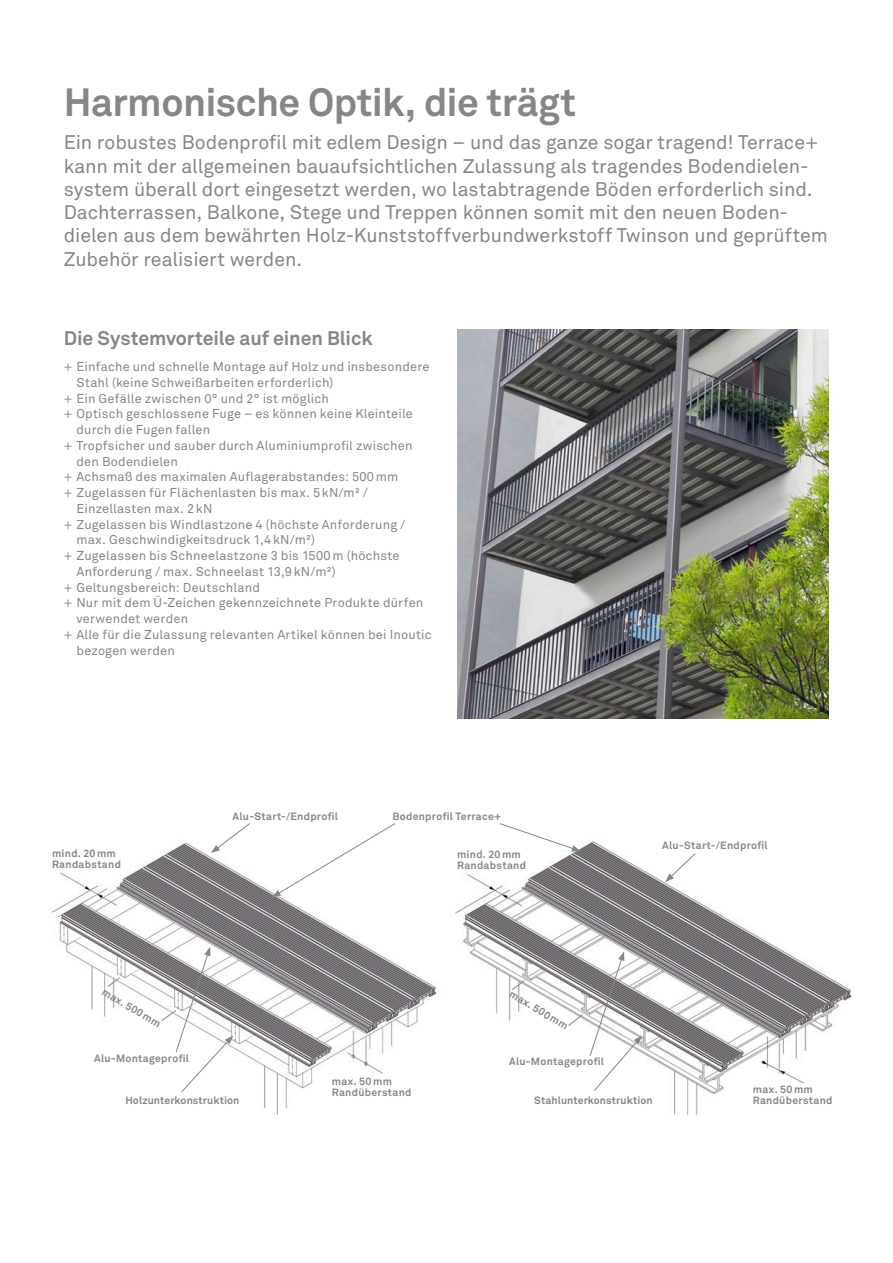
<style>
.page{position:relative;width:893px;height:1263px;background:#fff}
.page>*{position:absolute;margin:0;border:0;box-sizing:border-box;transform-origin:0 0}
.t1{font:700 39px "Akkurat Pro";letter-spacing:-.015em;color:#868686}
.t2{font:19.5px/23.2px "Akkurat Pro";color:#868686}
.t3{font:700 19.5px "Akkurat Pro";letter-spacing:-.005em;color:#868686}
.t4{font:12.75px "Akkurat Pro";letter-spacing:.015em;color:#868686}
.t5{font:700 10.5px/11.2px "Akkurat Pro";letter-spacing:.03em;color:#868686}
.t6{font:700 10.5px "Akkurat Pro";letter-spacing:.005em;color:#868686}
</style>
<div class="page">
<img style="left:457px;top:330px;width:371px;height:389px">
<img style="left:52px;top:841px;width:800px;height:273px">
<div style="left:753px;top:1083px;width:80px;height:21px;background:#fff"></div>
<svg style="left:211px;top:823px;width:39px;height:30px"></svg>
<svg style="left:589px;top:951px;width:53px;height:140px"></svg>
<svg style="left:272px;top:823px;width:123px;height:74px"></svg>
<svg style="left:665px;top:853px;width:31px;height:29px"></svg>
<svg style="left:500px;top:823px;width:81px;height:28px"></svg>
<svg style="left:107px;top:977px;width:13px;height:10px"></svg>
<svg style="left:161px;top:947px;width:72px;height:145px"></svg>
<svg style="left:512px;top:980px;width:13px;height:10px"></svg>
<svg style="left:568px;top:1014px;width:15px;height:12px"></svg>
<h1 class="t1" style="left:64px;top:78px;width:514px">Harmonische Optik, die trägt</h1>
<p class="t2" style="left:64px;top:132px;width:766px">Ein robustes Bodenprofil mit edlem Design – und das ganze sogar tragend! Terrace+ kann mit der allgemeinen bauaufsichtlichen Zulassung als tragendes Bodendielen&shy;system überall dort eingesetzt werden, wo lastabtragende Böden erforderlich sind.<br>Dachterrassen, Balkone, Stege und Treppen können somit mit den neuen Boden&shy;dielen aus dem bewährten Holz-Kunststoffverbundwerkstoff Twinson und geprüftem Zubehör realisiert werden.</p>
<h2 class="t3" style="left:64px;top:326px;width:310px">Die Systemvorteile auf einen Blick</h2>
<p class="t4" style="left:64px;top:359px;width:367px">+ Einfache und schnelle Montage auf Holz und insbesondere</p>
<p class="t4" style="left:77px;top:375px;width:258px">Stahl (keine Schweißarbeiten erforderlich)</p>
<p class="t4" style="left:64px;top:391px;width:267px">+ Ein Gefälle zwischen 0° und 2° ist möglich</p>
<p class="t4" style="left:64px;top:407px;width:351px">+ Optisch geschlossene Fuge – es können keine Kleinteile</p>
<p class="t4" style="left:77px;top:422px;width:135px">durch die Fugen fallen</p>
<p class="t4" style="left:64px;top:438px;width:350px">+ Tropfsicher und sauber durch Aluminiumprofil zwischen</p>
<p class="t4" style="left:77px;top:454px;width:103px">den Bodendielen</p>
<p class="t4" style="left:64px;top:470px;width:336px">+ Achsmaß des maximalen Auflagerabstandes: 500mm</p>
<p class="t4" style="left:64px;top:485px;width:306px">+ Zugelassen für Flächenlasten bis max. 5kN/m² /</p>
<p class="t4" style="left:77px;top:501px;width:137px">Einzellasten max. 2kN</p>
<p class="t4" style="left:64px;top:517px;width:343px">+ Zugelassen bis Windlastzone 4 (höchste Anforderung /</p>
<p class="t4" style="left:77px;top:533px;width:240px">max. Geschwindigkeitsdruck 1,4kN/m²)</p>
<p class="t4" style="left:64px;top:548px;width:337px">+ Zugelassen bis Schneelastzone 3 bis 1500m (höchste</p>
<p class="t4" style="left:77px;top:564px;width:261px">Anforderung / max. Schneelast 13,9kN/m²)</p>
<p class="t4" style="left:64px;top:580px;width:198px">+ Geltungsbereich: Deutschland</p>
<p class="t4" style="left:64px;top:596px;width:361px">+ Nur mit dem Ü-Zeichen gekennzeichnete Produkte dürfen</p>
<p class="t4" style="left:77px;top:611px;width:113px">verwendet werden</p>
<p class="t4" style="left:64px;top:627px;width:369px">+ Alle für die Zulassung relevanten Artikel können bei Inoutic</p>
<p class="t4" style="left:77px;top:643px;width:100px">bezogen werden</p>
<p class="t5" style="left:233px;top:811px;width:107px">Alu-Start-/Endprofil</p>
<p class="t5" style="left:392px;top:811px;width:110px">Bodenprofil Terrace+</p>
<p class="t5" style="left:52px;top:847px;width:70px">mind. 20mm<br>Randabstand</p>
<p class="t5" style="left:457px;top:848px;width:70px">mind. 20mm<br>Randabstand</p>
<p class="t5" style="left:662px;top:840px;width:107px">Alu-Start-/Endprofil</p>
<p class="t5" style="left:106px;top:986px;width:68px;rotate:31deg">max. 500mm</p>
<p class="t5" style="left:513px;top:988px;width:68px;rotate:31deg">max. 500mm</p>
<p class="t5" style="left:94px;top:1053px;width:96px">Alu-Montageprofil</p>
<p class="t5" style="left:509px;top:1056px;width:96px">Alu-Montageprofil</p>
<p class="t5" style="left:332px;top:1075px;width:81px">max. 50mm<br>Randüberstand</p>
<p class="t6" style="left:125px;top:1094px;width:115px">Holzunterkonstruktion</p>
<p class="t6" style="left:534px;top:1094px;width:120px">Stahlunterkonstruktion</p>
<p class="t5" style="left:753px;top:1084px;width:81px">max. 50mm<br>Randüberstand</p>
</div>
